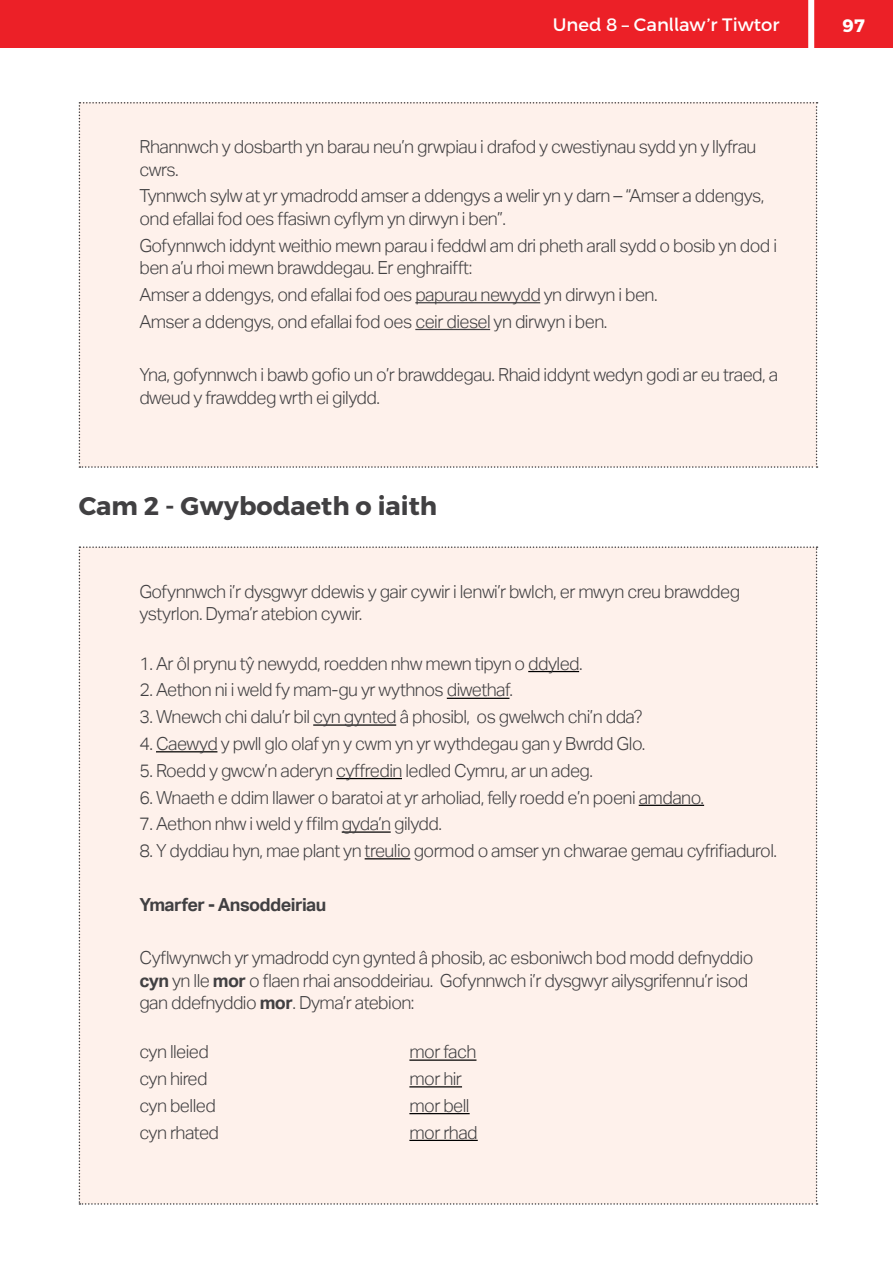
<style>
.page{position:relative;width:893px;height:1263px;background:#fff}
.page>*{position:absolute;margin:0;border:0;box-sizing:border-box;transform-origin:0 0}
.t1{font:700 25.5px "Cymraeg";color:#414042}
.t2{font:300 18px/22.5px "Aktiv Grotesk";letter-spacing:-.03em;color:#414042}
.t3{font:18px "Cymraeg";color:#fff}
.t4{font:700 18px "Aktiv Grotesk";letter-spacing:-.03em;color:#414042}
.t5{font:700 18px "Cymraeg";color:#fff}
.s1{font-weight:700}
</style>
<div class="page">
<div style="left:0;top:0;width:893px;height:48px;background:#ec2027"></div>
<div style="left:808px;top:0;width:6px;height:60px;background:#fff"></div>
<div style="left:79px;top:546px;width:738px;height:659px;background:#fef1eb"></div>
<div style="left:79px;top:102px;width:738px;height:366px;background:#fef1eb"></div>
<hr style="left:415px;top:302px;width:125px;height:1px;background:#414042">
<hr style="left:415px;top:329px;width:75px;height:1px;background:#414042">
<hr style="left:528px;top:671px;width:51px;height:1px;background:#000">
<hr style="left:447px;top:698px;width:62px;height:1px;background:#000">
<hr style="left:313px;top:724px;width:83px;height:2px;background:#000">
<hr style="left:156px;top:751px;width:61px;height:1px;background:#000">
<hr style="left:336px;top:778px;width:66px;height:1px;background:#000">
<hr style="left:639px;top:805px;width:65px;height:1px;background:#000">
<hr style="left:342px;top:831px;width:49px;height:2px;background:#000">
<hr style="left:365px;top:858px;width:45px;height:1px;background:#000">
<hr style="left:409px;top:1059px;width:67px;height:2px;background:#000">
<hr style="left:409px;top:1086px;width:53px;height:1px;background:#000">
<hr style="left:409px;top:1113px;width:61px;height:1px;background:#000">
<hr style="left:409px;top:1140px;width:69px;height:1px;background:#000">
<p class="t3" style="left:553px;top:14px;width:228px">Uned 8 – Canllaw’r Tiwtor</p>
<p class="t2" style="left:139px;top:136px;width:618px">Rhannwch y dosbarth yn barau neu’n grwpiau i drafod y cwestiynau sydd yn y llyfrau cwrs.</p>
<p class="t2" style="left:139px;top:185px;width:627px">Tynnwch sylw at yr ymadrodd amser a ddengys a welir yn y darn – “Amser a ddengys, ond efallai fod oes ffasiwn cyflym yn dirwyn i ben”.</p>
<p class="t2" style="left:139px;top:234px;width:639px">Gofynnwch iddynt weithio mewn parau i feddwl am dri pheth arall sydd o bosib yn dod i ben a’u rhoi mewn brawddegau. Er enghraifft:</p>
<p class="t2" style="left:139px;top:281px;width:520px;line-height:26.7px">Amser a ddengys, ond efallai fod oes papurau newydd yn dirwyn i ben.<br>Amser a ddengys, ond efallai fod oes ceir diesel yn dirwyn i ben.</p>
<p class="t2" style="left:139px;top:364px;width:640px">Yna, gofynnwch i bawb gofio un o’r brawddegau. Rhaid iddynt wedyn godi ar eu traed, a dweud y frawddeg wrth ei gilydd.</p>
<h1 class="t1" style="left:79px;top:490px;width:360px">Cam 2 - Gwybodaeth o iaith</h1>
<p class="t2" style="left:139px;top:580px;width:602px">Gofynnwch i’r dysgwyr ddewis y gair cywir i lenwi’r bwlch, er mwyn creu brawddeg ystyrlon. Dyma’r atebion cywir.</p>
<p class="t2" style="left:139px;top:652px;width:445px">1. Ar ôl prynu tŷ newydd, roedden nhw mewn tipyn o ddyled.</p>
<p class="t2" style="left:139px;top:679px;width:375px">2. Aethon ni i weld fy mam-gu yr wythnos diwethaf.</p>
<p class="t2" style="left:139px;top:706px;width:505px">3. Wnewch chi dalu’r bil cyn gynted â phosibl, os gwelwch chi’n dda?</p>
<p class="t2" style="left:139px;top:732px;width:507px">4. Caewyd y pwll glo olaf yn y cwm yn yr wythdegau gan y Bwrdd Glo.</p>
<p class="t2" style="left:139px;top:759px;width:455px">5. Roedd y gwcw’n aderyn cyffredin ledled Cymru, ar un adeg.</p>
<p class="t2" style="left:139px;top:786px;width:566px">6. Wnaeth e ddim llawer o baratoi at yr arholiad, felly roedd e’n poeni amdano.</p>
<p class="t2" style="left:139px;top:813px;width:304px">7. Aethon nhw i weld y ffilm gyda’n gilydd.</p>
<p class="t2" style="left:139px;top:839px;width:639px">8. Y dyddiau hyn, mae plant yn treulio gormod o amser yn chwarae gemau cyfrifiadurol.</p>
<p class="t4" style="left:139px;top:894px;width:189px">Ymarfer - Ansoddeiriau</p>
<p class="t2" style="left:139px;top:946px;width:615px">Cyflwynwch yr ymadrodd cyn gynted â phosib, ac esboniwch bod modd defnyddio <span class="s1">cyn</span> yn lle <span class="s1">mor</span> o flaen rhai ansoddeiriau. Gofynnwch i’r dysgwyr ailysgrifennu’r isod gan ddefnyddio <span class="s1">mor</span>. Dyma’r atebion:</p>
<p class="t2" style="left:139px;top:1041px;width:71px">cyn lleied</p>
<p class="t2" style="left:409px;top:1041px;width:69px">mor fach</p>
<p class="t2" style="left:139px;top:1067px;width:70px">cyn hired</p>
<p class="t2" style="left:409px;top:1067px;width:54px">mor hir</p>
<p class="t2" style="left:139px;top:1094px;width:78px">cyn belled</p>
<p class="t2" style="left:409px;top:1094px;width:62px">mor bell</p>
<p class="t2" style="left:139px;top:1121px;width:81px">cyn rhated</p>
<p class="t2" style="left:409px;top:1121px;width:70px">mor rhad</p>
<p class="t5" style="left:843px;top:14px;width:24px">97</p>
</div>
